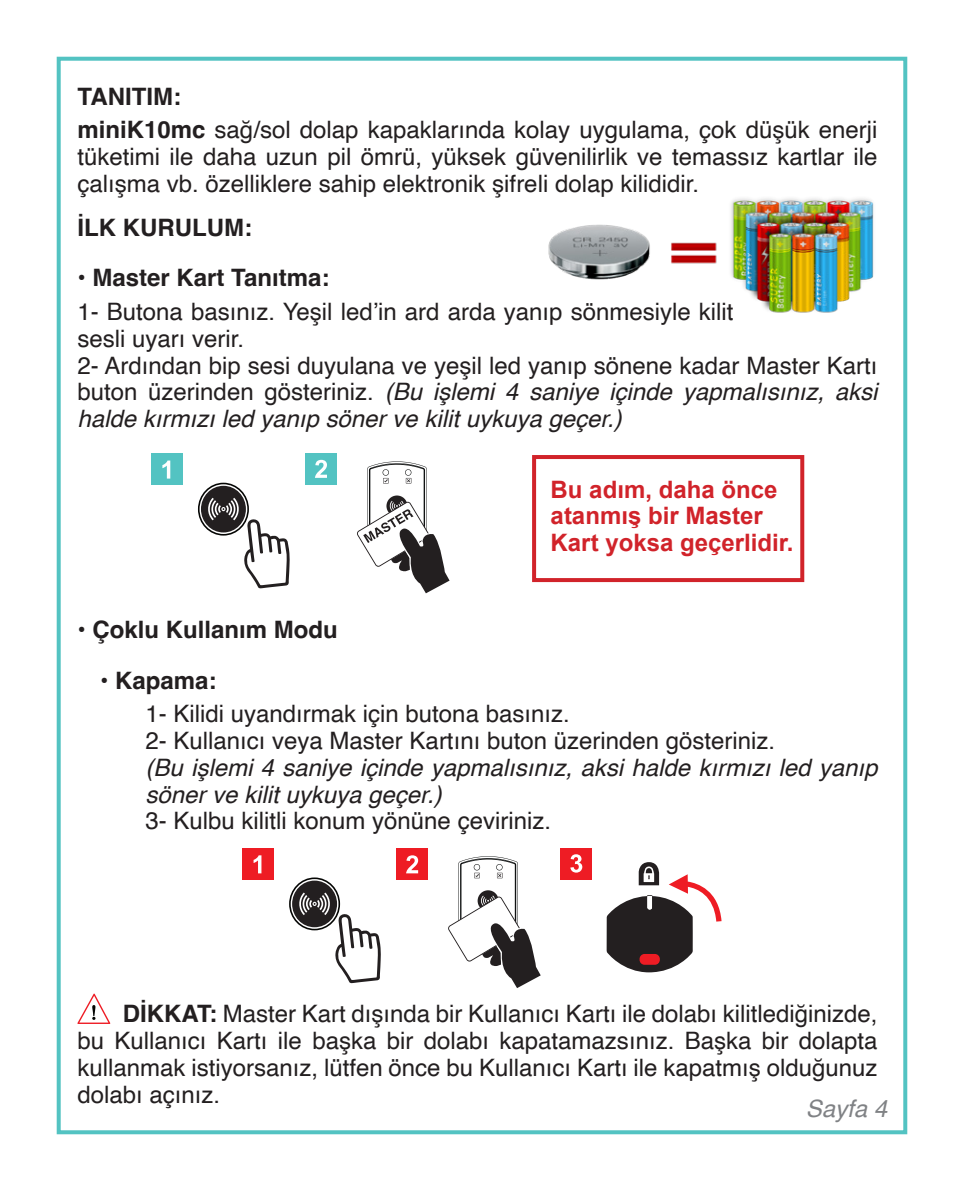
<style>
.page{position:relative;width:964px;height:1191px;background:#fff}
.page>*{position:absolute;margin:0;border:0;box-sizing:border-box;transform-origin:0 0}
.t1{font:24px/26.8px "Helvetica";color:#231f20;text-align:justify}
.t2{font:italic 24px/26.8px "Helvetica";color:#231f20}
.Başlık{font:700 24px "Helvetica";color:#231f20}
.t3{font:700 24px/26.8px "Arial";color:#d1232a}
.t4{font:italic 24px "Helvetica";color:#808285}
.s1{font-weight:700}
.s2{font-style:italic}
</style>
<div class="page">
<div style="left:57px;top:57px;width:850px;height:1077px;border:4px solid #53c3c2"></div>
<div style="left:532px;top:455px;width:272px;height:127px;border:4px solid #d1232a"></div>
<img style="left:548px;top:198px;width:326px;height:115px">
<div style="left:560px;top:848px;width:32px;height:31px;background:#ee1c24"></div>
<svg style="left:570px;top:854px;width:12px;height:18px"></svg>
<svg style="left:607px;top:862px;width:114px;height:110px"></svg>
<div style="left:639px;top:954px;width:21px;height:10px;background:#ee1c24;border-radius:5px"></div>
<svg style="left:448px;top:856px;width:93px;height:132px"></svg>
<div style="left:242px;top:848px;width:32px;height:31px;background:#ee1c24"></div>
<svg style="left:254px;top:855px;width:7px;height:18px"></svg>
<div style="left:396px;top:848px;width:32px;height:31px;background:#ee1c24"></div>
<svg style="left:406px;top:855px;width:12px;height:18px"></svg>
<div style="left:292px;top:880px;width:45px;height:47px;background:#231f20;border-radius:50%"></div>
<div style="left:289px;top:877px;width:51px;height:53px;border:2px solid #040503;border-radius:50%"></div>
<svg style="left:298px;top:892px;width:83px;height:91px"></svg>
<div style="left:151px;top:453px;width:32px;height:31px;background:#53c3c2"></div>
<svg style="left:162px;top:460px;width:8px;height:18px"></svg>
<div style="left:305px;top:453px;width:31px;height:31px;background:#53c3c2"></div>
<svg style="left:315px;top:460px;width:12px;height:18px"></svg>
<div style="left:201px;top:486px;width:45px;height:46px;background:#231f20;border-radius:50%"></div>
<div style="left:198px;top:483px;width:51px;height:52px;border:2px solid #040503;border-radius:50%"></div>
<svg style="left:207px;top:498px;width:83px;height:90px"></svg>
<svg style="left:357px;top:461px;width:93px;height:133px"></svg>
<svg style="left:77px;top:993px;width:33px;height:31px"></svg>
<p class="Başlık" style="left:77px;top:81px;width:105px">TANITIM:</p>
<p class="t1" style="left:77px;top:117px;width:801px"><span class="s1">miniK10mc</span> sağ/sol dolap kapaklarında kolay uygulama, çok düşük enerji tüketimi ile daha uzun pil ömrü, yüksek güvenilirlik ve temassız kartlar ile çalışma vb. özelliklere sahip elektronik şifreli dolap kilididir.</p>
<p class="Başlık" style="left:77px;top:213px;width:176px">İLK KURULUM:</p>
<p class="Başlık" style="left:77px;top:263px;width:254px">• Master Kart Tanıtma:</p>
<p class="t1" style="left:77px;top:299px;width:657px">1- Butona basınız. Yeşil led’in ard arda yanıp sönmesiyle kilit sesli uyarı verir.</p>
<p class="t1" style="left:77px;top:352px;width:801px">2- Ardından bip sesi duyulana ve yeşil led yanıp sönene kadar Master Kartı buton üzerinden gösteriniz. <span class="s2">(Bu işlemi 4 saniye içinde yapmalısınız, aksi halde kırmızı led yanıp söner ve kilit uykuya geçer.)</span></p>
<p class="t3" style="left:551px;top:476px;width:244px">Bu adım, daha önce atanmış bir Master<br>Kart yoksa geçerlidir.</p>
<p class="Başlık" style="left:77px;top:615px;width:262px">• Çoklu Kullanım Modu</p>
<p class="Başlık" style="left:100px;top:665px;width:118px">• Kapama:</p>
<p class="t1" style="left:145px;top:701px;width:426px">1- Kilidi uyandırmak için butona basınız.</p>
<p class="t1" style="left:145px;top:728px;width:631px">2- Kullanıcı veya Master Kartını buton üzerinden gösteriniz.</p>
<p class="t2" style="left:145px;top:754px;width:733px">(Bu işlemi 4 saniye içinde yapmalısınız, aksi halde kırmızı led yanıp söner ve kilit uykuya geçer.)</p>
<p class="t1" style="left:145px;top:808px;width:407px">3- Kulbu kilitli konum yönüne çeviriniz.</p>
<p class="t1" style="left:77px;top:1001px;width:801px;text-indent:45px"><span class="s1">DİKKAT:</span> Master Kart dışında bir Kullanıcı Kartı ile dolabı kilitlediğinizde, bu Kullanıcı Kartı ile başka bir dolabı kapatamazsınız. Başka bir dolapta kullanmak istiyorsanız, lütfen önce bu Kullanıcı Kartı ile kapatmış olduğunuz dolabı açınız.</p>
<p class="t4" style="left:806px;top:1089px;width:83px">Sayfa 4</p>
</div>
